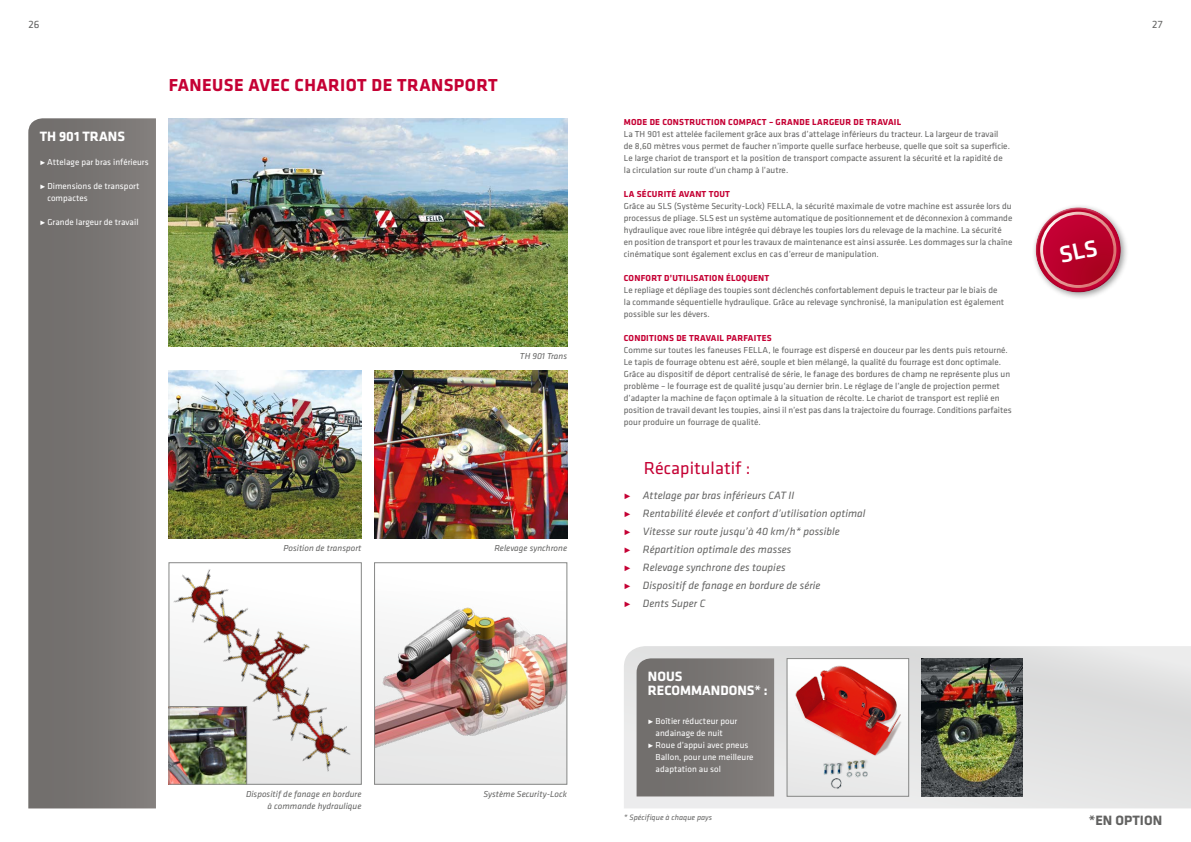
<style>
.page{position:relative;width:1191px;height:842px;background:#fff}
.page>*{position:absolute;margin:0;border:0;box-sizing:border-box;transform-origin:0 0}
.t1{font:700 18px "Klavika";letter-spacing:.025em;color:#c50034}
.t2{font:18px "Klavika";letter-spacing:.005em;color:#c50034}
.t3{font:700 14px/14px "Klavika";color:#fff}
.t4{font:700 14px "Klavika";letter-spacing:.005em;color:#626261}
.t5{font:italic 11px "Klavika";letter-spacing:.005em;color:#626261}
.t6{font:11px "Klavika";color:#626261}
.t7{font:9px/12px "Klavika";letter-spacing:.005em;color:#626261}
.t8{font:9px/12px "Klavika";letter-spacing:.005em;color:#fff}
.t9{font:700 9px "Klavika";letter-spacing:.025em;color:#c50034}
.t10{font:italic 9px/12px "Klavika";letter-spacing:.005em;color:#626261;text-align:right}
.t11{font:italic 8px "Klavika";letter-spacing:.005em;color:#626261}
.s1{font-style:normal;color:#c50034}
</style>
<div class="page">
<svg style="left:624px;top:646px;width:567px;height:162px;background:#e1e1e1"></svg>
<svg style="left:28px;top:118px;width:128px;height:690px;background:#797573"></svg>
<img style="left:169px;top:370px;width:192px;height:168px">
<img style="left:169px;top:118px;width:398px;height:228px">
<div style="left:374px;top:563px;width:193px;height:221px;background:linear-gradient(to right,#f2f2f3,#f4f4f4)"></div>
<img style="left:376px;top:591px;width:189px;height:165px">
<div style="left:374px;top:563px;width:193px;height:221px;border:1px solid #868786"></div>
<img style="left:171px;top:569px;width:188px;height:213px">
<img style="left:374px;top:370px;width:193px;height:168px">
<img style="left:789px;top:661px;width:118px;height:132px">
<div style="left:787px;top:658px;width:122px;height:138px;border:1px solid #868786"></div>
<img style="left:921px;top:658px;width:101px;height:138px">
<img style="left:171px;top:708px;width:74px;height:74px">
<div style="left:169px;top:706px;width:78px;height:78px;border:1px solid #868786"></div>
<svg style="left:636px;top:658px;width:138px;height:138px;background:#797674"></svg>
<div style="left:1031px;top:203px;width:98px;height:98px;background:#000;opacity:.4"></div>
<div style="left:1034px;top:205px;width:82px;height:66px;background:#fff;opacity:.53"></div>
<div style="left:1037px;top:221px;width:84px;height:71px;background:#000;opacity:.2"></div>
<svg style="left:1040px;top:212px;width:76px;height:76px"></svg>
<div style="left:1043px;top:215px;width:70px;height:70px;background:linear-gradient(to right,#c30234,#af0123);border-radius:35px"></div>
<svg style="left:1059px;top:239px;width:38px;height:24px"></svg>
<p class="t6" style="left:28px;top:18px;width:13px">26</p>
<p class="t6" style="left:1152px;top:18px;width:12px">27</p>
<h2 class="t3" style="left:40px;top:129px;width:87px">TH 901 TRANS</h2>
<p class="t8" style="left:40px;top:156px;width:110px">• Attelage par bras inférieurs</p>
<p class="t8" style="left:47px;top:180px;width:94px;text-indent:-8px">• Dimensions de transport compactes</p>
<p class="t8" style="left:40px;top:216px;width:100px">• Grande largeur de travail</p>
<h1 class="t1" style="left:169px;top:72px;width:330px">FANEUSE AVEC CHARIOT DE TRANSPORT</h1>
<p class="t10" style="left:520px;top:350px;width:49px">TH 901 Trans</p>
<p class="t10" style="left:283px;top:542px;width:80px">Position de transport</p>
<p class="t10" style="left:494px;top:542px;width:74px">Relevage synchrone</p>
<p class="t10" style="left:246px;top:788px;width:117px">Dispositif de fanage en bordure à commande hydraulique</p>
<p class="t10" style="left:483px;top:788px;width:85px">Système Security-Lock</p>
<p class="t9" style="left:624px;top:116px;width:279px">MODE DE CONSTRUCTION COMPACT – GRANDE LARGEUR DE TRAVAIL</p>
<p class="t7" style="left:624px;top:128px;width:387px">La TH 901 est attelée facilement grâce aux bras d’attelage inférieurs du tracteur. La largeur de travail<br>de 8,60 mètres vous permet de faucher n’importe quelle surface herbeuse, quelle que soit sa superficie.<br>Le large chariot de transport et la position de transport compacte assurent la sécurité et la rapidité de la circulation sur route d’un champ à l’autre.</p>
<p class="t9" style="left:624px;top:188px;width:108px">LA SÉCURITÉ AVANT TOUT</p>
<p class="t7" style="left:624px;top:200px;width:390px">Grâce au SLS (Système Security-Lock) FELLA, la sécurité maximale de votre machine est assurée lors du processus de pliage. SLS est un système automatique de positionnement et de déconnexion à commande hydraulique avec roue libre intégrée qui débraye les toupies lors du relevage de la machine. La sécurité en position de transport et pour les travaux de maintenance est ainsi assurée. Les dommages sur la chaîne cinématique sont également exclus en cas d’erreur de manipulation.</p>
<p class="t9" style="left:624px;top:272px;width:147px">CONFORT D’UTILISATION ÉLOQUENT</p>
<p class="t7" style="left:624px;top:284px;width:382px">Le repliage et dépliage des toupies sont déclenchés confortablement depuis le tracteur par le biais de la commande séquentielle hydraulique. Grâce au relevage synchronisé, la manipulation est également possible sur les dévers.</p>
<p class="t9" style="left:624px;top:332px;width:149px">CONDITIONS DE TRAVAIL PARFAITES</p>
<p class="t7" style="left:624px;top:344px;width:389px">Comme sur toutes les faneuses FELLA, le fourrage est dispersé en douceur par les dents puis retourné.<br>Le tapis de fourrage obtenu est aéré, souple et bien mélangé, la qualité du fourrage est donc optimale.<br>Grâce au dispositif de déport centralisé de série, le fanage des bordures de champ ne représente plus un problème – le fourrage est de qualité jusqu’au dernier brin. Le réglage de l’angle de projection permet d’adapter la machine de façon optimale à la situation de récolte. Le chariot de transport est replié en position de travail devant les toupies, ainsi il n’est pas dans la trajectoire du fourrage. Conditions parfaites pour produire un fourrage de qualité.</p>
<h1 class="t2" style="left:643px;top:456px;width:108px">Récapitulatif :</h1>
<p class="t5" style="left:624px;top:488px;width:172px"><span class="s1">•</span> Attelage par bras inférieurs CAT II</p>
<p class="t5" style="left:624px;top:506px;width:243px"><span class="s1">•</span> Rentabilité élevée et confort d’utilisation optimal</p>
<p class="t5" style="left:624px;top:524px;width:217px"><span class="s1">•</span> Vitesse sur route jusqu’à 40 km/h* possible</p>
<p class="t5" style="left:624px;top:542px;width:169px"><span class="s1">•</span> Répartition optimale des masses</p>
<p class="t5" style="left:624px;top:560px;width:163px"><span class="s1">•</span> Relevage synchrone des toupies</p>
<p class="t5" style="left:624px;top:578px;width:198px"><span class="s1">•</span> Dispositif de fanage en bordure de série</p>
<p class="t5" style="left:624px;top:596px;width:83px"><span class="s1">•</span> Dents Super C</p>
<h2 class="t3" style="left:648px;top:669px;width:121px">NOUS<br>RECOMMANDONS* :</h2>
<p class="t8" style="left:655px;top:714px;width:83px;text-indent:-8px">• Boîtier réducteur pour andainage de nuit</p>
<p class="t8" style="left:655px;top:738px;width:99px;text-indent:-8px">• Roue d’appui avec pneus<br>Ballon, pour une meilleure adaptation au sol</p>
<p class="t11" style="left:624px;top:813px;width:90px">* Spécifique à chaque pays</p>
<h2 class="t4" style="left:1088px;top:810px;width:75px">*EN OPTION</h2>
</div>
